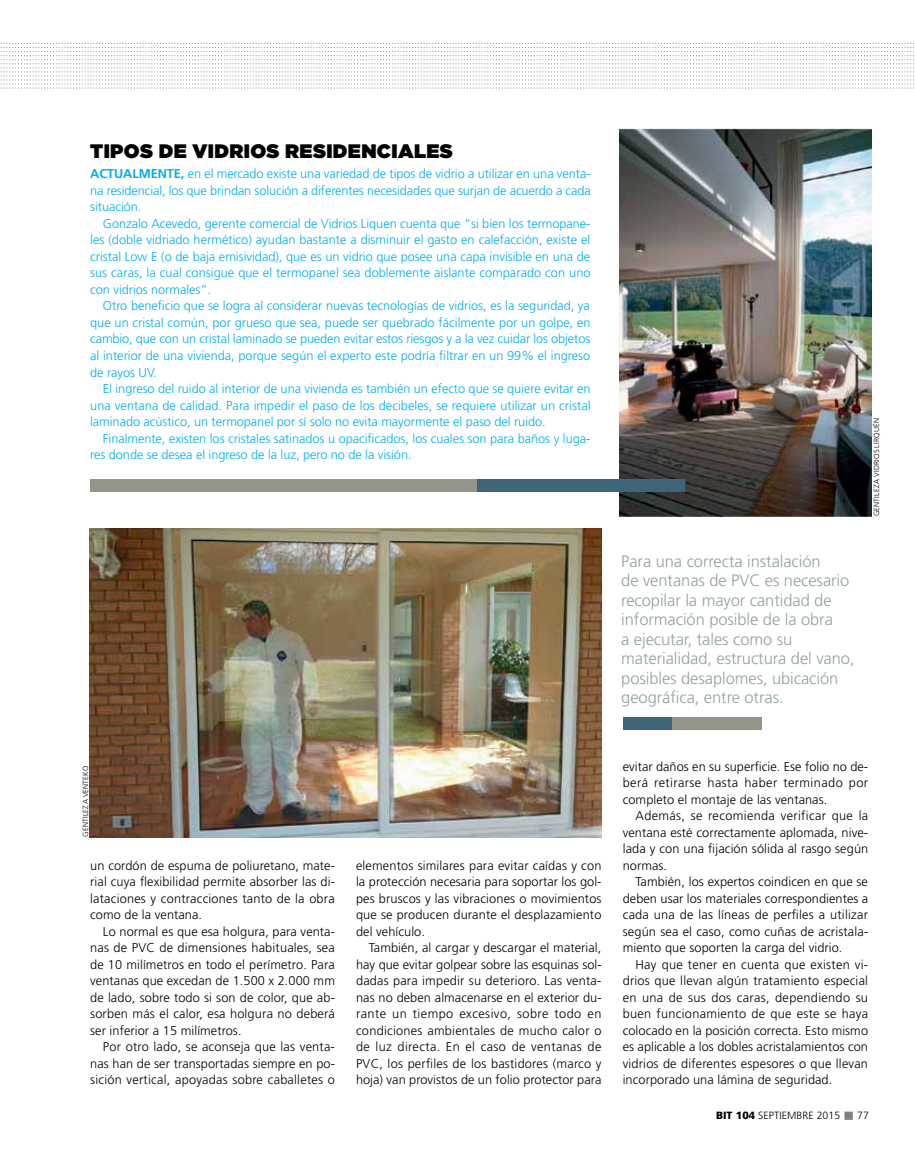
<style>
.page{position:relative;width:915px;height:1170px;background:#fff}
.page>*{position:absolute;margin:0;border:0;box-sizing:border-box;transform-origin:0 0}
.t1{font:900 19.5px "Gotham";letter-spacing:.02em;color:#000}
.t2{font:300 16.5px/19.5px "Frutiger";letter-spacing:-.005em;color:#92a1a2}
.t3{font:300 12.75px/16.5px "Frutiger";letter-spacing:.01em;color:#000;text-align:justify}
.t4{font:300 12.75px/16.5px "Frutiger";letter-spacing:-.005em;color:#00aeef;text-align:justify}
.t5{font:300 10.5px "Frutiger";letter-spacing:.005em;color:#000}
.t6{font:300 7.5px "Frutiger";letter-spacing:.03em;color:#000}
.s1{font-weight:700}
.s2{font-weight:900}
.s3{color:#808285}
</style>
<div class="page">
<img style="left:619px;top:129px;width:252px;height:387px">
<svg style="left:1px;top:43px;width:911px;height:46px"></svg>
<div style="left:90px;top:479px;width:595px;height:13px;background:#949488"></div>
<div style="left:477px;top:479px;width:208px;height:13px;background:#3f657a"></div>
<div style="left:622px;top:717px;width:139px;height:13px;background:#949488"></div>
<div style="left:622px;top:717px;width:49px;height:13px;background:#3f657a"></div>
<img style="left:89px;top:528px;width:512px;height:309px">
<h1 class="t1" style="left:90px;top:137px;width:364px">TIPOS DE VIDRIOS RESIDENCIALES</h1>
<p class="t4" style="left:90px;top:166px;width:502px"><span class="s1">ACTUALMENTE,</span> en el mercado existe una variedad de tipos de vidrio a utilizar en una venta&shy;na residencial, los que brindan solución a diferentes necesidades que surjan de acuerdo a cada situación.</p>
<p class="t4" style="left:90px;top:215px;width:501px;text-indent:13px">Gonzalo Acevedo, gerente comercial de Vidrios Liquen cuenta que “si bien los termopane&shy;les (doble vidriado hermético) ayudan bastante a disminuir el gasto en calefacción, existe el cristal Low E (o de baja emisividad), que es un vidrio que posee una capa invisible en una de sus caras, la cual consigue que el termopanel sea doblemente aislante comparado con uno con vidrios normales”.</p>
<p class="t4" style="left:90px;top:298px;width:502px;text-indent:13px">Otro beneficio que se logra al considerar nuevas tecnologías de vidrios, es la seguridad, ya que un cristal común, por grueso que sea, puede ser quebrado fácilmente por un golpe, en cambio, que con un cristal laminado se pueden evitar estos riesgos y a la vez cuidar los objetos al interior de una vivienda, porque según el experto este podría filtrar en un 99% el ingreso de rayos UV.</p>
<p class="t4" style="left:90px;top:380px;width:501px;text-indent:13px">El ingreso del ruido al interior de una vivienda es también un efecto que se quiere evitar en una ventana de calidad. Para impedir el paso de los decibeles, se requiere utilizar un cristal laminado acústico, un termopanel por sí solo no evita mayormente el paso del ruido.</p>
<p class="t4" style="left:90px;top:430px;width:501px;text-indent:13px">Finalmente, existen los cristales satinados u opacificados, los cuales son para baños y luga&shy;res donde se desea el ingreso de la luz, pero no de la visión.</p>
<p class="t2" style="left:621px;top:551px;width:201px">Para una correcta instalación de ventanas de PVC</p>
<p class="t2" style="left:621px;top:570px;width:235px;text-indent:143px">es necesario recopilar la mayor cantidad de información posible de la obra<br>a ejecutar, tales como su materialidad, estructura del vano, posibles desaplomes, ubicación geográfica, entre otras.</p>
<p class="t6" style="left:872px;top:516px;width:99px;rotate:-90deg">Gentileza vidrios lirqu én</p>
<p class="t6" style="left:81px;top:836px;width:72px;rotate:-90deg">gentileza venteko</p>
<p class="t3" style="left:90px;top:856px;width:246px">un cordón de espuma de poliuretano, mate&shy;rial cuya flexibilidad permite absorber las di&shy;lataciones y contracciones tanto de la obra como de la ventana.</p>
<p class="t3" style="left:90px;top:922px;width:246px;text-indent:13px">Lo normal es que esa holgura, para venta&shy;nas de PVC</p>
<p class="t3" style="left:90px;top:939px;width:246px;text-indent:69px">de dimensiones habituales, sea de 10 milímetros en todo el perímetro. Para ventanas que excedan de 1.500 x 2.000 mm de lado, sobre todo si son de color, que ab&shy;sorben más el calor, esa holgura no deberá ser inferior a 15 milímetros.</p>
<p class="t3" style="left:90px;top:1038px;width:246px;text-indent:13px">Por otro lado, se aconseja que las venta&shy;nas han de ser transportadas siempre en po&shy;sición vertical, apoyadas sobre caballetes o</p>
<p class="t3" style="left:356px;top:856px;width:247px">elementos similares para evitar caídas y con la protección necesaria para soportar los gol&shy;pes bruscos y las vibraciones o movimientos que se producen durante el desplazamiento del vehículo.</p>
<p class="t3" style="left:356px;top:939px;width:247px;text-indent:13px">También, al cargar y descargar el material, hay que evitar golpear sobre las esquinas sol&shy;dadas para impedir su deterioro. Las venta&shy;nas no deben almacenarse en el exterior du&shy;rante un tiempo excesivo, sobre todo en condiciones ambientales de mucho calor o de luz directa. En el caso de ventanas de PVC</p>
<p class="t3" style="left:356px;top:1054px;width:247px;text-align:right">, los perfiles de los bastidores (marco y hoja) van provistos de un folio protector para</p>
<p class="t3" style="left:622px;top:757px;width:247px">evitar daños en su superficie. Ese folio no de&shy;berá retirarse hasta haber terminado por completo el montaje de las ventanas.</p>
<p class="t3" style="left:622px;top:807px;width:247px;text-indent:13px">Además, se recomienda verificar que la ventana esté correctamente aplomada, nive&shy;lada y con una fijación sólida al rasgo según normas.</p>
<p class="t3" style="left:622px;top:873px;width:247px;text-indent:13px">También, los expertos coindicen en que se deben usar los materiales correspondientes a cada una de las líneas de perfiles a utilizar según sea el caso, como cuñas de acristala&shy;miento que soporten la carga del vidrio.</p>
<p class="t3" style="left:622px;top:955px;width:247px;text-indent:13px">Hay que tener en cuenta que existen vi&shy;drios que llevan algún tratamiento especial en una de sus dos caras, dependiendo su buen funcionamiento de que este se haya colocado en la posición correcta. Esto mismo es aplicable a los dobles acristalamientos con vidrios de diferentes espesores o que llevan incorporado una lámina de seguridad.</p>
<p class="t5" style="left:715px;top:1109px;width:154px"><span class="s2">BIT 104</span> septiembre 2015 <span class="s3">■</span> 77</p>
</div>
